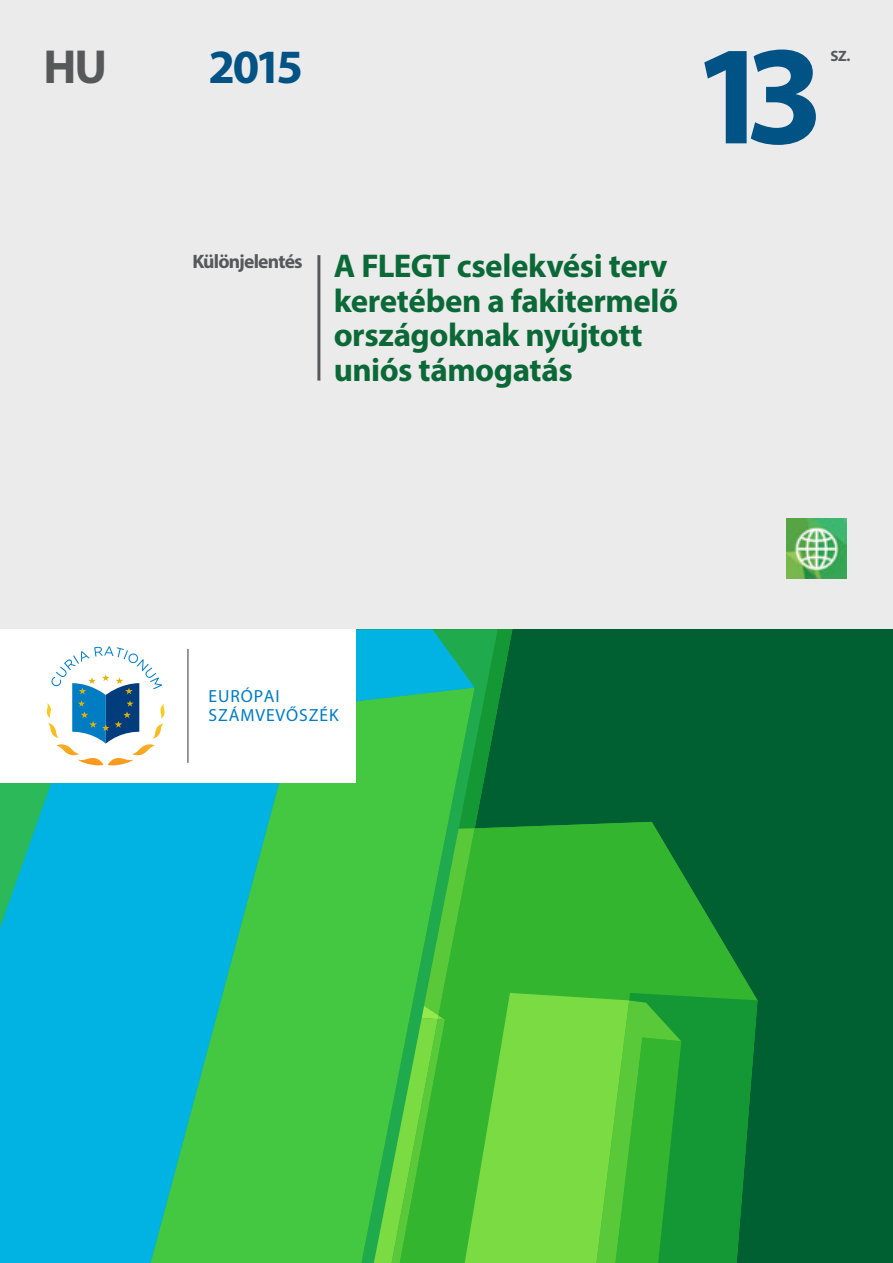
<style>
.page{position:relative;width:893px;height:1263px;background:#fff}
.page>*{position:absolute;margin:0;border:0;box-sizing:border-box;transform-origin:0 0}
.t1{font:700 141.9px "Myriad Pro";color:#015386}
.t2{font:700 48px "Myriad Pro";color:#015386}
.t3{font:700 48px "Myriad Pro";color:#57585a}
.t4{font:700 33px/34.5px "Myriad Pro";letter-spacing:-.015em;color:#0b6938}
.t5{font:17.55px/18.5px "Myriad Pro";letter-spacing:.05em;color:#007cc2}
.t6{font:700 15px "Myriad Pro";color:#57585a}
</style>
<div class="page">
<div style="left:0;top:0;width:893px;height:649px;background:#ebebeb"></div>
<div style="left:0;top:629px;width:893px;height:634px;background:#006031"></div>
<svg style="left:0;top:629px;width:361px;height:634px;fill:#00b3e2"></svg>
<svg style="left:361px;top:629px;width:13px;height:634px;fill:#44c841"></svg>
<svg style="left:374px;top:629px;width:383px;height:634px"></svg>
<hr style="left:317px;top:255px;width:3px;height:126px;background:#57585a">
<div style="left:0;top:629px;width:356px;height:153px;background:#fff"></div>
<hr style="left:187px;top:649px;width:2px;height:114px;background:#7c7e81">
<svg style="left:0;top:646px;width:184px;height:284px"></svg>
<img style="left:787px;top:519px;width:59px;height:59px">
<p class="t3" style="left:44px;top:36px;width:65px">HU</p>
<p class="t2" style="left:209px;top:36px;width:96px">2015</p>
<p class="t1" style="left:704px;top:3px;width:118px">13</p>
<p class="t6" style="left:831px;top:46px;width:21px">SZ.</p>
<p class="t4" style="left:334px;top:248px;width:346px;text-indent:-141px"><sup>Különjelentés</sup> A FLEGT cselekvési terv keretében a fakitermelő országoknak nyújtott uniós támogatás</p>
<p class="t5" style="left:209px;top:687px;width:131px">EURÓPAI<br>SZÁMVEVŐSZÉK</p>
</div>
